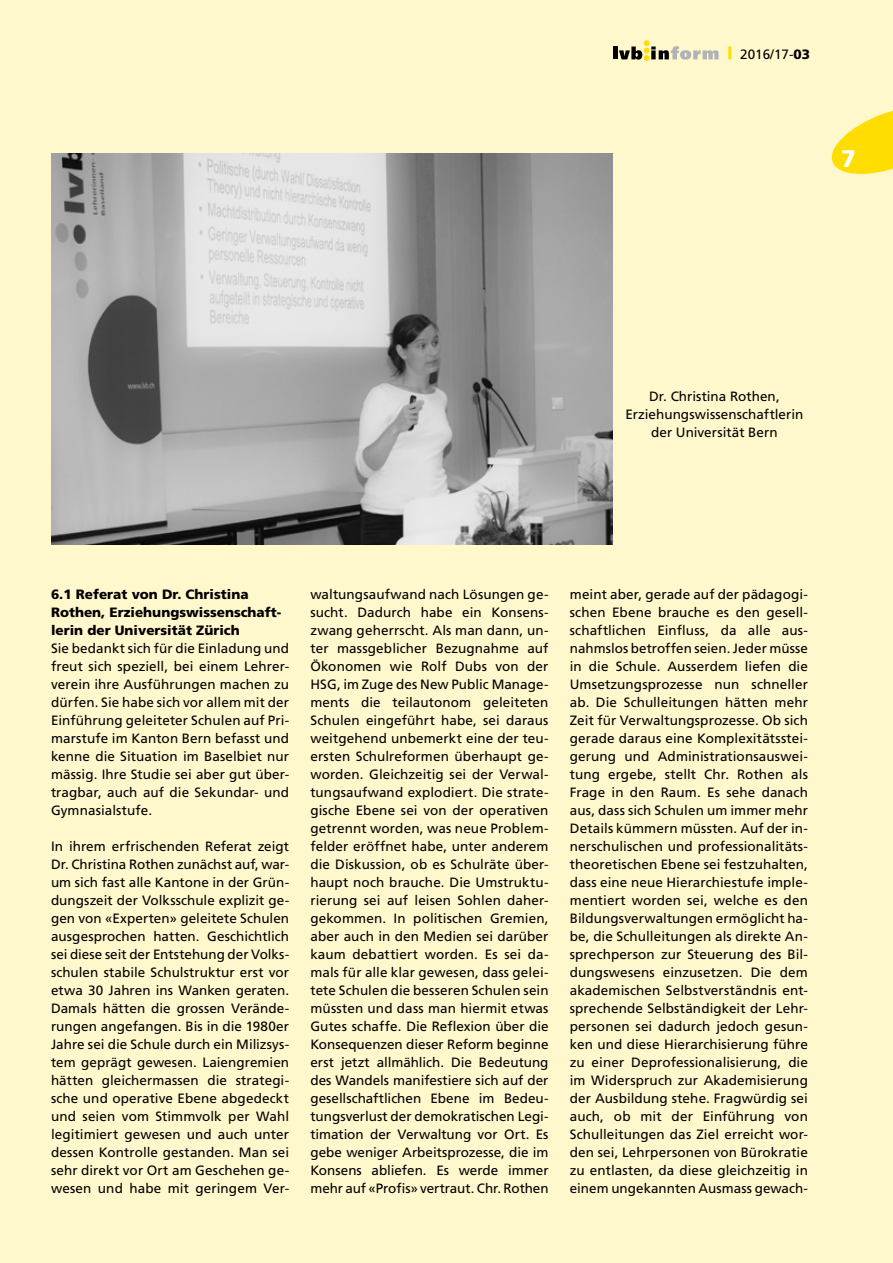
<style>
.page{position:relative;width:893px;height:1263px;background:#fff8cc}
.page>*{position:absolute;margin:0;border:0;box-sizing:border-box;transform-origin:0 0}
.t1{font:900 24px "Frutiger LT Std";color:#fff}
.t2{font:13.5px/18px "Frutiger LT Std";letter-spacing:.005em;color:#000;text-align:justify}
.t3{font:900 13.5px/18px "Frutiger LT Std";color:#000}
.s1{font-weight:900}
</style>
<div class="page">
<svg style="left:831px;top:110px;width:62px;height:64px"></svg>
<hr style="left:613px;top:47px;width:4px;height:12px;background:#000">
<svg style="left:619px;top:40px;width:100px;height:21px"></svg>
<hr style="left:728px;top:46px;width:3px;height:14px;background:#fd0">
<img style="left:51px;top:153px;width:561px;height:391px">
<p class="t2" style="left:740px;top:45px;width:71px">2016/17-<span class="s1">03</span></p>
<h1 class="t1" style="left:841px;top:144px;width:16px">7</h1>
<p class="t2" style="left:625px;top:387px;width:179px;text-align:center">Dr. Christina Rothen,<br>Erziehungswissenschaftlerin der Universität Bern</p>
<p class="t3" style="left:51px;top:585px;width:232px">6.1 Referat von Dr. Christina<br>Rothen, Erziehungswissenschaft&shy;lerin der Universität Zürich</p>
<p class="t2" style="left:51px;top:639px;width:240px">Sie bedankt sich für die Einladung und freut sich speziell, bei einem Lehrer&shy;verein ihre Ausführungen machen zu dürfen. Sie habe sich vor allem mit der Einführung geleiteter Schulen auf Pri&shy;marstufe im Kanton Bern befasst und kenne die Situation im Baselbiet nur mässig. Ihre Studie sei aber gut über&shy;tragbar, auch auf die Sekundar- und Gymnasialstufe.</p>
<p class="t2" style="left:51px;top:837px;width:240px">In ihrem erfrischenden Referat zeigt Dr. Christina Rothen zunächst auf, war&shy;um sich fast alle Kantone in der Grün&shy;dungszeit der Volksschule explizit ge&shy;gen von «Experten» geleitete Schulen ausgesprochen hatten. Geschichtlich sei diese seit der Entstehung der Volks&shy;schulen stabile Schulstruktur erst vor etwa 30 Jahren ins Wanken geraten.<br>Damals hätten die grossen Verände&shy;rungen angefangen. Bis in die 1980er Jahre sei die Schule durch ein Milizsys&shy;tem geprägt gewesen. Laiengremien hätten gleichermassen die strategi&shy;sche und operative Ebene abgedeckt und seien vom Stimmvolk per Wahl legitimiert gewesen und auch unter dessen Kontrolle gestanden. Man sei sehr direkt vor Ort am Geschehen ge&shy;wesen und habe mit geringem Ver-</p>
<p class="t2" style="left:310px;top:585px;width:240px">waltungsaufwand nach Lösungen ge&shy;sucht. Dadurch habe ein Konsens&shy;zwang geherrscht. Als man dann, un&shy;ter massgeblicher Bezugnahme auf Ökonomen wie Rolf Dubs von der HSG, im Zuge des New Public Manage&shy;ments die teilautonom geleiteten Schulen eingeführt habe, sei daraus weitgehend unbemerkt eine der teu&shy;ersten Schulreformen überhaupt ge&shy;worden. Gleichzeitig sei der Verwal&shy;tungsaufwand explodiert. Die strate&shy;gische Ebene sei von der operativen getrennt worden, was neue Problem&shy;felder eröffnet habe, unter anderem die Diskussion, ob es Schulräte über&shy;haupt noch brauche. Die Umstruktu&shy;rierung sei auf leisen Sohlen daher&shy;gekommen. In politischen Gremien, aber auch in den Medien sei darüber kaum debattiert worden. Es sei da&shy;mals für alle klar gewesen, dass gelei&shy;tete Schulen die besseren Schulen sein müssten und dass man hiermit etwas Gutes schaffe. Die Reflexion über die Konsequenzen dieser Reform beginne erst jetzt allmählich. Die Bedeutung des Wandels manifestiere sich auf der gesellschaftlichen Ebene im Bedeu&shy;tungsverlust der demokratischen Legi&shy;timation der Verwaltung vor Ort. Es gebe weniger Arbeitsprozesse, die im Konsens abliefen. Es werde immer mehr auf «Profis» vertraut. Chr. Rothen</p>
<p class="t2" style="left:570px;top:585px;width:240px">meint aber, gerade auf der pädagogi&shy;schen Ebene brauche es den gesell&shy;schaftlichen Einfluss, da alle aus&shy;nahmslos betroffen seien. Jeder müsse in die Schule. Ausserdem liefen die Umsetzungsprozesse nun schneller ab. Die Schulleitungen hätten mehr Zeit für Verwaltungsprozesse. Ob sich gerade daraus eine Komplexitätsstei&shy;gerung und Administrationsauswei&shy;tung ergebe, stellt Chr. Rothen als Frage in den Raum. Es sehe danach aus, dass sich Schulen um immer mehr Details kümmern müssten. Auf der in&shy;nerschulischen und professionalitäts&shy;theoretischen Ebene sei festzuhalten, dass eine neue Hierarchiestufe imple&shy;mentiert worden sei, welche es den Bildungsverwaltungen ermöglicht ha&shy;be, die Schulleitungen als direkte An&shy;sprechperson zur Steuerung des Bil&shy;dungswesens einzusetzen. Die dem akademischen Selbstverständnis ent&shy;sprechende Selbständigkeit der Lehr&shy;personen sei dadurch jedoch gesun&shy;ken und diese Hierarchisierung führe zu einer Deprofessionalisierung, die im Widerspruch zur Akademisierung der Ausbildung stehe. Fragwürdig sei auch, ob mit der Einführung von Schulleitungen das Ziel erreicht wor&shy;den sei, Lehrpersonen von Bürokratie zu entlasten, da diese gleichzeitig in einem ungekannten Ausmass gewach-</p>
</div>
